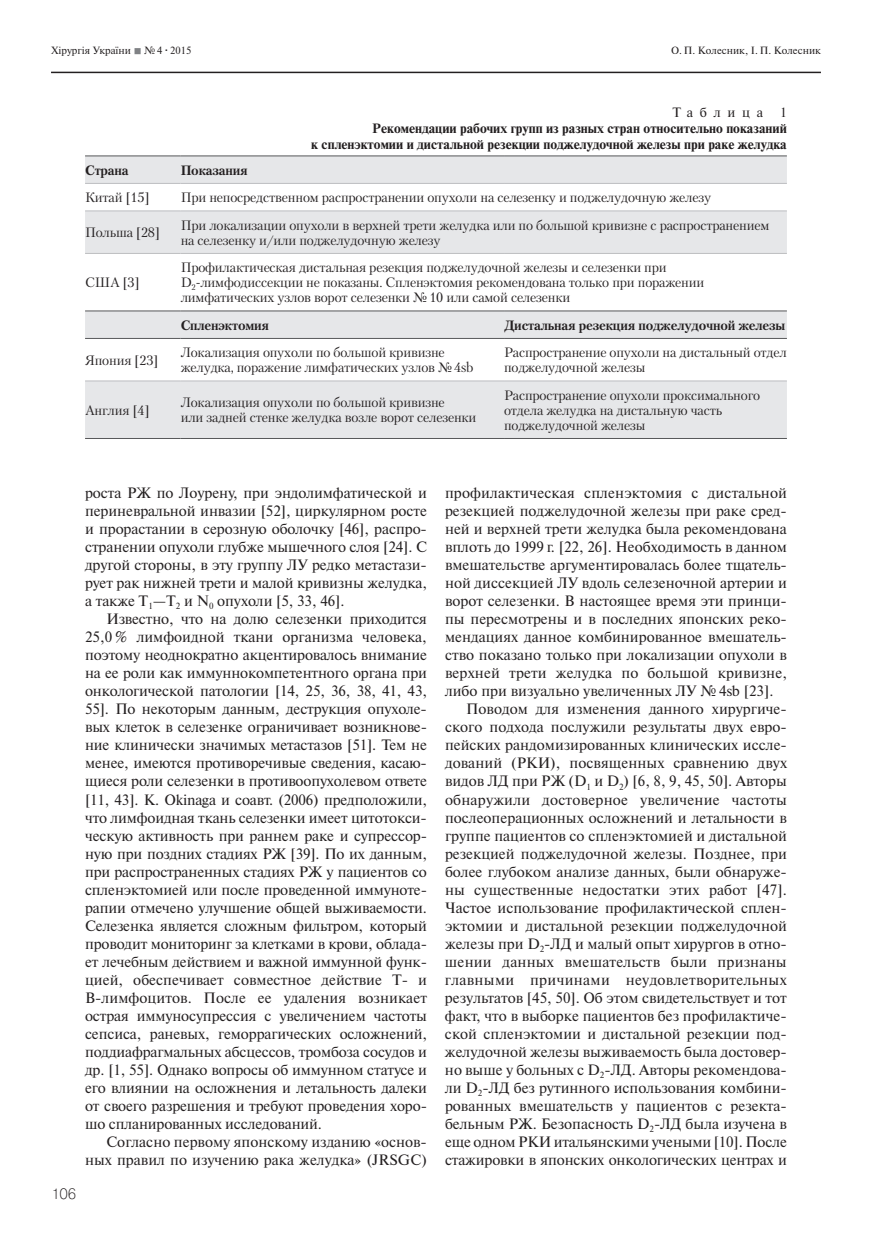
<style>
.page{position:relative;width:872px;height:1234px;background:#fff}
.page>*{position:absolute;margin:0;border:0;box-sizing:border-box;transform-origin:0 0}
.t1{font:15px/18px "Newton C";color:#231f20;text-align:justify}
.t2{font:15px "Newton C";letter-spacing:.02em;color:#231f20}
.t3{font:15px "Pragmatica Light C";color:#231f20}
.t4{font:13.5px/15px "Petersburg C";letter-spacing:-.015em;color:#231f20}
.t5{font:700 13.5px/16.2px "Newton C";color:#231f20;text-align:right}
.t6{font:700 13.5px "Petersburg C";letter-spacing:-.015em;color:#231f20}
.t7{font:13.5px "Newton C";letter-spacing:.5em;color:#231f20}
.t8{font:10.5px "Newton C";color:#231f20}
.s1{color:#808285}
.s2{font-weight:700}
</style>
<div class="page">
<hr style="left:51px;top:72px;width:770px;height:1px;background:#231f20">
<div style="left:85px;top:156px;width:702px;height:282px;background:#e6e7e9"></div>
<svg style="left:85px;top:184px;width:702px;height:196px"></svg>
<hr style="left:85px;top:253px;width:96px;height:1px;background:#bcbdc0">
<hr style="left:181px;top:253px;width:323px;height:1px;background:#bcbdc0">
<hr style="left:504px;top:253px;width:283px;height:1px;background:#bcbdc0">
<hr style="left:85px;top:155px;width:96px;height:1px;background:#57585a">
<hr style="left:181px;top:155px;width:323px;height:1px;background:#57585a">
<hr style="left:504px;top:155px;width:283px;height:1px;background:#57585a">
<hr style="left:85px;top:310px;width:96px;height:1px;background:#57585a">
<hr style="left:181px;top:310px;width:323px;height:1px;background:#57585a">
<hr style="left:504px;top:310px;width:283px;height:1px;background:#57585a">
<hr style="left:85px;top:338px;width:96px;height:1px;background:#57585a">
<hr style="left:181px;top:338px;width:323px;height:1px;background:#57585a">
<hr style="left:504px;top:338px;width:283px;height:1px;background:#57585a">
<hr style="left:85px;top:183px;width:96px;height:1px;background:#bcbdc0">
<hr style="left:181px;top:183px;width:323px;height:1px;background:#bcbdc0">
<hr style="left:504px;top:183px;width:283px;height:1px;background:#bcbdc0">
<hr style="left:85px;top:210px;width:96px;height:1px;background:#bcbdc0">
<hr style="left:181px;top:210px;width:323px;height:1px;background:#bcbdc0">
<hr style="left:504px;top:210px;width:283px;height:1px;background:#bcbdc0">
<hr style="left:85px;top:380px;width:96px;height:1px;background:#bcbdc0">
<hr style="left:181px;top:380px;width:323px;height:1px;background:#bcbdc0">
<hr style="left:504px;top:380px;width:283px;height:1px;background:#bcbdc0">
<hr style="left:85px;top:438px;width:96px;height:1px;background:#57585a">
<hr style="left:181px;top:438px;width:323px;height:1px;background:#57585a">
<hr style="left:504px;top:438px;width:283px;height:1px;background:#57585a">
<p class="t8" style="left:51px;top:45px;width:142px">Хірургія України <span class="s1">■</span> №4 <span class="s2">·</span> 2015</p>
<p class="t8" style="left:671px;top:45px;width:151px">О. П. Колесник, І. П. Колесник</p>
<p class="t7" style="left:672px;top:105px;width:92px">Таблица</p>
<p class="t7" style="left:780px;top:105px;width:8px">1</p>
<p class="t5" style="left:311px;top:120px;width:477px">Рекомендации рабочих групп из разных стран относительно показаний<br>к спленэктомии и дистальной резекции поджелудочной железы при раке желудка</p>
<p class="t6" style="left:85px;top:162px;width:45px">Страна</p>
<p class="t6" style="left:181px;top:162px;width:69px">Показания</p>
<p class="t4" style="left:85px;top:190px;width:66px">Китай [15]</p>
<p class="t4" style="left:181px;top:190px;width:532px">При непосредственном распространении опухоли на селезенку и поджелудочную железу</p>
<p class="t4" style="left:85px;top:225px;width:76px">Польша [28]</p>
<p class="t4" style="left:181px;top:217px;width:590px">При локализации опухоли в верхней трети желудка или по большой кривизне с распространением на селезенку и/или поджелудочную железу</p>
<p class="t4" style="left:85px;top:275px;width:56px">США [3]</p>
<p class="t4" style="left:181px;top:260px;width:525px">Профилактическая дистальная резекция поджелудочной железы и селезенки при<br>D<sub>2</sub>-лимфодиссекции не показаны. Спленэктомия рекомендована только при поражении лимфатических узлов ворот селезенки №10 или самой селезенки</p>
<p class="t6" style="left:181px;top:317px;width:90px">Спленэктомия</p>
<p class="t6" style="left:504px;top:317px;width:283px">Дистальная резекция поджелудочной железы</p>
<p class="t4" style="left:85px;top:352px;width:75px">Япония [23]</p>
<p class="t4" style="left:181px;top:345px;width:294px">Локализация опухоли по большой кривизне желудка, поражение лимфатических узлов №4sb</p>
<p class="t4" style="left:504px;top:345px;width:284px">Распространение опухоли на дистальный отдел поджелудочной железы</p>
<p class="t4" style="left:85px;top:402px;width:66px">Англия [4]</p>
<p class="t4" style="left:181px;top:395px;width:297px">Локализация опухоли по большой кривизне<br>или задней стенке желудка возле ворот селезенки</p>
<p class="t4" style="left:504px;top:387px;width:257px">Распространение опухоли проксимального отдела желудка на дистальную часть поджелудочной железы</p>
<p class="t3" style="left:51px;top:1184px;width:27px">106</p>
<p class="t1" style="left:85px;top:484px;width:343px">роста РЖ по Лоурену, при эндолимфатической и периневральной инвазии [52], циркулярном росте и прорастании в серозную оболочку [46], распро&shy;странении опухоли глубже мышечного слоя [24]. С другой стороны, в эту группу ЛУ редко метастази&shy;рует рак нижней трети и малой кривизны желудка, а также Т<sub>1</sub>—Т<sub>2</sub> и N<sub>0</sub> опухоли [5, 33, 46].</p>
<p class="t1" style="left:85px;top:610px;width:343px;text-indent:21px">Известно, что на долю селезенки приходится 25,0 % лимфоидной ткани организма человека, поэтому неоднократно акцентировалось внимание на ее роли как иммуннокомпетентного органа при онкологической патологии [14, 25, 36, 38, 41, 43, 55]. По некоторым данным, деструкция опухоле&shy;вых клеток в селезенке ограничивает возникнове&shy;ние клинически значимых метастазов [51]. Тем не менее, имеются противоречивые сведения, касаю&shy;щиеся роли селезенки в противоопухолевом ответе [11, 43]. К. Okinaga и соавт. (2006) предположили, что лимфоидная ткань селезенки имеет цитотокси&shy;ческую активность при раннем раке и супрессор&shy;ную при поздних стадиях РЖ [39]. По их данным, при распространенных стадиях РЖ у пациентов со спленэктомией или после проведенной иммуноте&shy;рапии отмечено улучшение общей выживаемости.<br>Селезенка является сложным фильтром, который проводит мониторинг за клетками в крови, облада&shy;ет лечебным действием и важной иммунной функ&shy;цией, обеспечивает совместное действие Т- и В-лимфоцитов. После ее удаления возникает острая иммуносупрессия с увеличением частоты сепсиса, раневых, геморрагических осложнений, поддиафрагмальных абсцессов, тромбоза сосудов и др. [1, 55]. Однако вопросы об иммунном статусе и его влиянии на осложнения и летальность далеки от своего разрешения и требуют проведения хоро&shy;шо спланированных исследований.</p>
<p class="t1" style="left:85px;top:1132px;width:343px;text-align:right">Согласно первому японскому изданию «основ&shy;ных правил по изучению рака желудка» (JRSGC)</p>
<p class="t1" style="left:445px;top:484px;width:343px">профилактическая спленэктомия с дистальной</p>
<p class="t1" style="left:445px;top:502px;width:343px">резекцией поджелудочной железы при раке сред-</p>
<p class="t1" style="left:445px;top:520px;width:343px">ней и верхней трети желудка была рекомендована</p>
<p class="t1" style="left:445px;top:538px;width:343px">вплоть до 1999 г. [22, 26]. Необходимость в данном</p>
<p class="t1" style="left:445px;top:556px;width:343px">вмешательстве аргументировалась более тщатель-</p>
<p class="t1" style="left:445px;top:574px;width:343px">ной диссекцией ЛУ вдоль селезеночной артерии и</p>
<p class="t1" style="left:445px;top:592px;width:343px">ворот селезенки. В настоящее время эти принци-</p>
<p class="t1" style="left:445px;top:610px;width:343px">пы пересмотрены и в последних японских реко-</p>
<p class="t1" style="left:445px;top:628px;width:343px">мендациях данное комбинированное вмешатель-</p>
<p class="t1" style="left:445px;top:646px;width:343px">ство показано только при локализации опухоли в</p>
<p class="t1" style="left:445px;top:664px;width:343px">верхней трети желудка по большой кривизне,</p>
<p class="t1" style="left:445px;top:682px;width:330px">либо при визуально увеличенных ЛУ № 4sb [23].</p>
<p class="t1" style="left:466px;top:700px;width:322px">Поводом для изменения данного хирургиче-</p>
<p class="t1" style="left:445px;top:718px;width:343px">ского подхода послужили результаты двух евро-</p>
<p class="t1" style="left:445px;top:736px;width:343px">пейских рандомизированных клинических иссле-</p>
<p class="t1" style="left:445px;top:754px;width:343px">дований (РКИ), посвященных сравнению двух</p>
<p class="t1" style="left:445px;top:772px;width:343px">видов ЛД при РЖ (D<sub>1</sub> и D<sub>2</sub>) [6, 8, 9, 45, 50]. Авторы</p>
<p class="t1" style="left:445px;top:790px;width:343px">обнаружили достоверное увеличение частоты</p>
<p class="t1" style="left:445px;top:808px;width:343px">послеоперационных осложнений и летальности в</p>
<p class="t1" style="left:445px;top:826px;width:343px">группе пациентов со спленэктомией и дистальной</p>
<p class="t1" style="left:445px;top:844px;width:343px">резекцией поджелудочной железы. Позднее, при</p>
<p class="t1" style="left:445px;top:862px;width:343px">более глубоком анализе данных, были обнаруже-</p>
<p class="t1" style="left:445px;top:880px;width:343px">ны существенные недостатки этих работ [47].</p>
<p class="t1" style="left:445px;top:898px;width:341px">Частое использование профилактической сплен-</p>
<p class="t1" style="left:445px;top:916px;width:343px">эктомии и дистальной резекции поджелудочной</p>
<p class="t1" style="left:445px;top:934px;width:343px">железы при D<sub>2</sub>-ЛД и малый опыт хирургов в отно-</p>
<p class="t1" style="left:445px;top:952px;width:343px">шении данных вмешательств были признаны</p>
<p class="t2" style="left:445px;top:971px;width:343px">главными причинами неудовлетворительных</p>
<p class="t1" style="left:445px;top:988px;width:343px">результатов [45, 50]. Об этом свидетельствует и тот</p>
<p class="t1" style="left:445px;top:1006px;width:343px">факт, что в выборке пациентов без профилактиче-</p>
<p class="t1" style="left:445px;top:1024px;width:343px">ской спленэктомии и дистальной резекции под-</p>
<p class="t1" style="left:445px;top:1042px;width:343px">желудочной железы выживаемость была достовер-</p>
<p class="t1" style="left:445px;top:1060px;width:343px">но выше у больных с D<sub>2</sub>-ЛД. Авторы рекомендова-</p>
<p class="t1" style="left:445px;top:1078px;width:343px">ли D<sub>2</sub>-ЛД без рутинного использования комбини-</p>
<p class="t1" style="left:445px;top:1096px;width:343px">рованных вмешательств у пациентов с резекта-</p>
<p class="t1" style="left:445px;top:1114px;width:343px">бельным РЖ. Безопасность D<sub>2</sub>-ЛД была изучена в</p>
<p class="t1" style="left:445px;top:1132px;width:343px">еще одном РКИ итальянскими учеными [10]. После</p>
<p class="t1" style="left:445px;top:1150px;width:343px">стажировки в японских онкологических центрах и</p>
</div>
